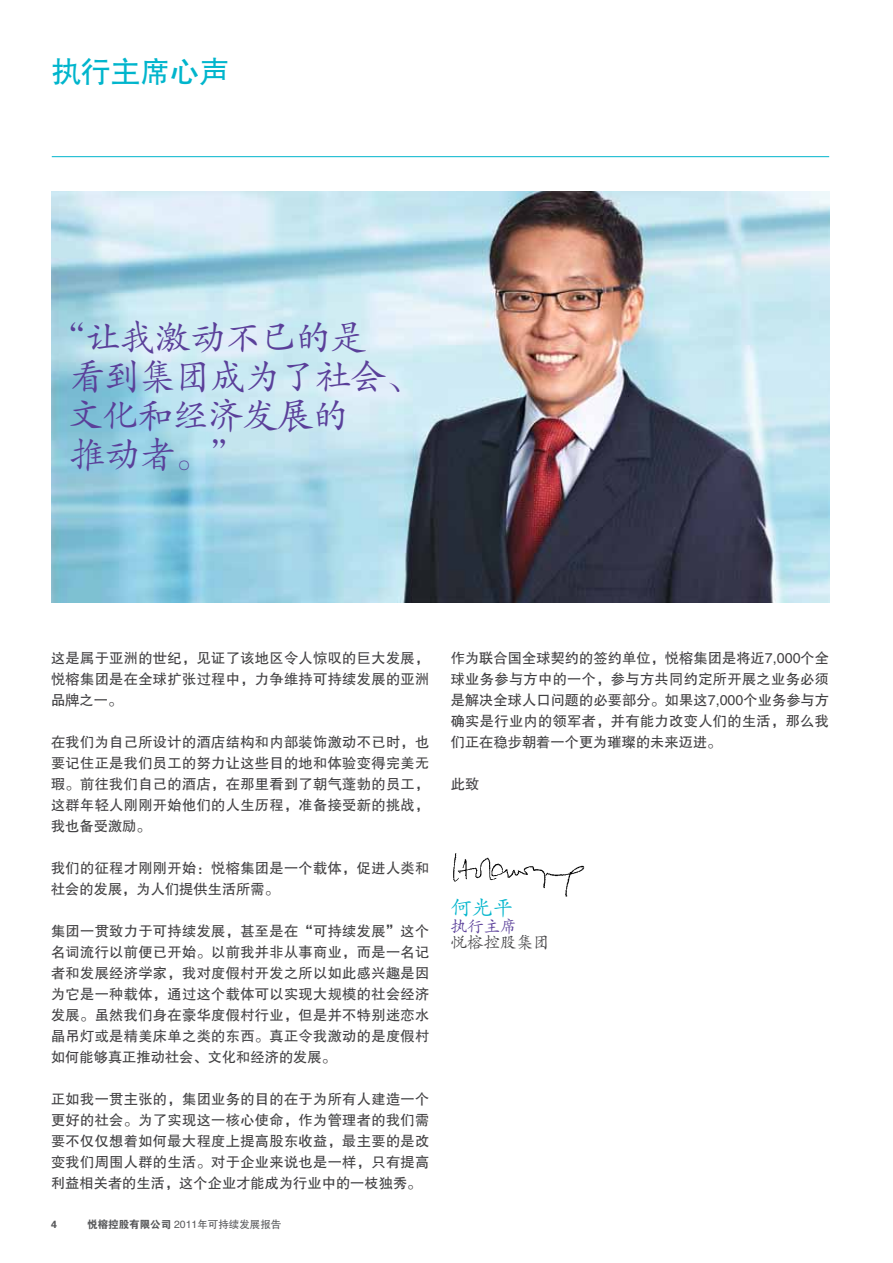
<style>
.page{position:relative;width:893px;height:1263px;background:#fff}
.page>*{position:absolute;margin:0;border:0;box-sizing:border-box;transform-origin:0 0}
.t1{font:36px/39px "FZKTJW GB1 0";letter-spacing:-.025em;color:#5a3f99}
.t2{font:30px "FZHTJW GB1 0";letter-spacing:-.01em;color:#00b5cc}
.t3{font:21px "FZKTJW GB1 0";color:#00b5cc}
.t4{font:16.5px "FZKTJW GB1 0";color:#414042}
.t5{font:16.5px "FZKTJW GB1 0";color:#5a3f99}
.t6{font:14.25px/21px "FZHTJW GB1 0";letter-spacing:.02em;color:#414042;text-align:justify}
.t7{font:10.5px "FZHTJW GB1 0";color:#58595b}
.t8{font:10.5px "FZDHTJW GB1 0";color:#58595b}
.s1{font-family:"FZDHTJW GB1 0"}
</style>
<div class="page">
<hr style="left:52px;top:156px;width:777px;height:1px;background:#00b5cc">
<img style="left:51px;top:191px;width:778px;height:412px">
<img style="left:453px;top:853px;width:132px;height:44px">
<h2 class="t2" style="left:51px;top:55px;width:180px">执行主席心声</h2>
<h1 class="t1" style="left:67px;top:320px;width:356px;text-indent:-17px">“让我激动不已的是<br>看到集团成为了社会、文化和经济发展的<br>推动者。”</h1>
<p class="t6" style="left:51px;top:648px;width:380px">这是属于亚洲的世纪，见证了该地区令人惊叹的巨大发展，悦榕集团是在全球扩张过程中，力争维持可持续发展的亚洲品牌之一。</p>
<p class="t6" style="left:51px;top:732px;width:380px">在我们为自己所设计的酒店结构和内部装饰激动不已时，也要记住正是我们员工的努力让这些目的地和体验变得完美无瑕。前往我们自己的酒店，在那里看到了朝气蓬勃的员工，这群年轻人刚刚开始他们的人生历程，准备接受新的挑战，我也备受激励。</p>
<p class="t6" style="left:51px;top:858px;width:380px">我们的征程才刚刚开始：悦榕集团是一个载体，促进人类和社会的发展，为人们提供生活所需。</p>
<p class="t6" style="left:51px;top:921px;width:380px">集团一贯致力于可持续发展，甚至是在“可持续发展”这个名词流行以前便已开始。以前我并非从事商业，而是一名记者和发展经济学家，我对度假村开发之所以如此感兴趣是因为它是一种载体，通过这个载体可以实现大规模的社会经济发展。虽然我们身在豪华度假村行业，但是并不特别迷恋水晶吊灯或是精美床单之类的东西。真正令我激动的是度假村如何能够真正推动社会、文化和经济的发展。</p>
<p class="t6" style="left:51px;top:1089px;width:380px">正如我一贯主张的，集团业务的目的在于为所有人建造一个更好的社会。为了实现这一核心使命，作为管理者的我们需要不仅仅想着如何最大程度上提高股东收益，最主要的是改变我们周围人群的生活。对于企业来说也是一样，只有提高利益相关者的生活，这个企业才能成为行业中的一枝独秀。</p>
<p class="t8" style="left:51px;top:1218px;width:7px">4</p>
<p class="t7" style="left:87px;top:1218px;width:196px"><span class="s1">悦榕控股有限公司</span> 2011年可持续发展报告</p>
<p class="t6" style="left:451px;top:648px;width:380px">作为联合国全球契约的签约单位，悦榕集团是将近7,000个全球业务参与方中的一个，参与方共同约定所开展之业务必须是解决全球人口问题的必要部分。如果这7,000个业务参与方确实是行业内的领军者，并有能力改变人们的生活，那么我们正在稳步朝着一个更为璀璨的未来迈进。</p>
<p class="t6" style="left:451px;top:774px;width:30px">此致</p>
<h3 class="t3" style="left:451px;top:897px;width:64px">何光平</h3>
<p class="t5" style="left:451px;top:917px;width:67px">执行主席</p>
<p class="t4" style="left:451px;top:934px;width:100px">悦榕控股集团</p>
</div>
